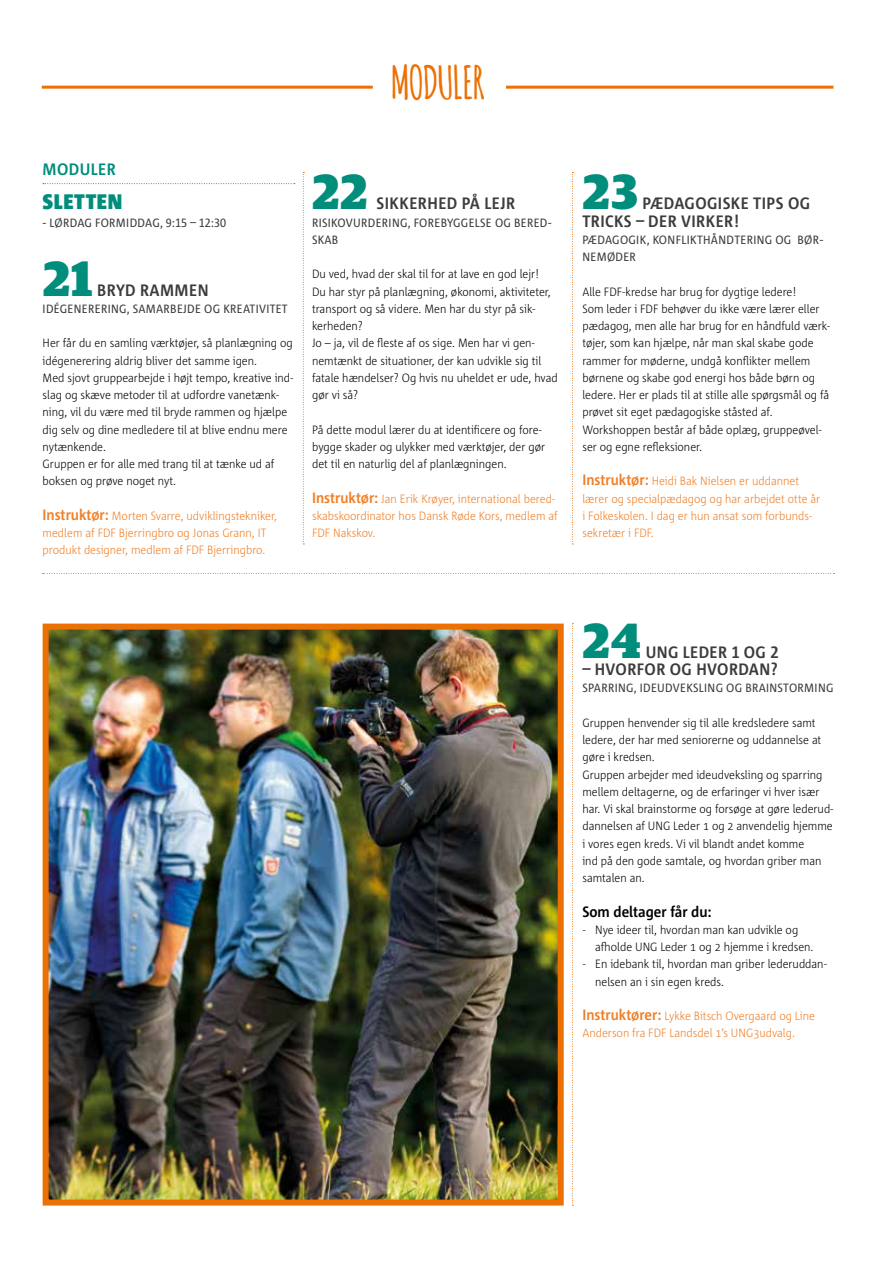
<style>
.page{position:relative;width:893px;height:1263px;background:#fff}
.page>*{position:absolute;margin:0;border:0;box-sizing:border-box;transform-origin:0 0}
.t1{font:900 49.5px "Guardian Egyp";letter-spacing:.02em;color:#008d7c}
.t2{font:700 45px "Amatic";color:#ed7004}
.t3{font:900 21px "Corpid C1 s S Cd";color:#008d7c}
.t4{font:700 16.5px/17.2px "Corpid C1 s S Cd";color:#3c3c3b}
.t5{font:700 16.5px "Corpid C1 s S Cd";color:#008d7c}
.t6{font:700 15px "Corpid C1 s S Cd";color:#000}
.t7{font:300 12px/17.2px "Corpid C1 s S Cd";color:#000}
.t8{font:300 12px/17.2px "Corpid C1 s S Cd";color:#f07f26}
.t9{font:12px/17.2px "Corpid C1 s S Cd";color:#3c3c3b}
.s1{font-weight:700;font-size:15px}
</style>
<div class="page">
<hr style="left:42px;top:86px;width:331px;height:3px;background:#ed7004">
<hr style="left:506px;top:86px;width:327px;height:3px;background:#ed7004">
<svg style="left:303px;top:172px;width:1px;height:373px"></svg>
<svg style="left:572px;top:172px;width:1px;height:373px"></svg>
<svg style="left:572px;top:623px;width:1px;height:583px"></svg>
<svg style="left:43px;top:573px;width:791px;height:1px"></svg>
<svg style="left:43px;top:183px;width:252px;height:1px"></svg>
<img style="left:50px;top:630px;width:507px;height:568px">
<div style="left:43px;top:623px;width:521px;height:582px;border:6px solid #ed7004"></div>
<h2 class="t2" style="left:391px;top:50px;width:95px">MODULER</h2>
<h3 class="t5" style="left:43px;top:159px;width:75px">MODULER</h3>
<h3 class="t3" style="left:43px;top:189px;width:82px">SLETTEN</h3>
<p class="t9" style="left:43px;top:213px;width:185px">- LØRDAG FORMIDDAG, 9:15 – 12:30</p>
<h1 class="t1" style="left:43px;top:239px;width:51px">21</h1>
<h3 class="t4" style="left:97px;top:281px;width:113px">BRYD RAMMEN</h3>
<p class="t9" style="left:43px;top:300px;width:247px">IDÉGENERERING, SAMARBEJDE OG KREATIVITET</p>
<p class="t7" style="left:43px;top:334px;width:252px">Her får du en samling værktøjer, så planlægning og idégenerering aldrig bliver det samme igen.<br>Med sjovt gruppearbejde i højt tempo, kreative ind&shy;slag og skæve metoder til at udfordre vanetænk&shy;ning, vil du være med til bryde rammen og hjælpe dig selv og dine medledere til at blive endnu mere nytænkende.<br>Gruppen er for alle med trang til at tænke ud af boksen og prøve noget nyt.</p>
<p class="t8" style="left:43px;top:507px;width:236px"><span class="s1">Instruktør:</span> Morten Svarre, udviklingstekniker, medlem af FDF Bjerringbro og Jonas Grann, IT produkt designer, medlem af FDF Bjerringbro.</p>
<h1 class="t1" style="left:313px;top:153px;width:57px">22</h1>
<h3 class="t4" style="left:376px;top:194px;width:141px">SIKKERHED PÅ LEJR</h3>
<p class="t9" style="left:312px;top:213px;width:241px">RISIKOVURDERING, FOREBYGGELSE OG BERED-<br>SKAB</p>
<p class="t7" style="left:312px;top:265px;width:247px">Du ved, hvad der skal til for at lave en god lejr!<br>Du har styr på planlægning, økonomi, aktiviteter, transport og så videre. Men har du styr på sik&shy;kerheden?<br>Jo – ja, vil de fleste af os sige. Men har vi gen&shy;nemtænkt de situationer, der kan udvikle sig til fatale hændelser? Og hvis nu uheldet er ude, hvad gør vi så?</p>
<p class="t7" style="left:312px;top:420px;width:235px">På dette modul lærer du at identificere og fore&shy;bygge skader og ulykker med værktøjer, der gør det til en naturlig del af planlægningen.</p>
<p class="t8" style="left:312px;top:489px;width:247px"><span class="s1">Instruktør:</span> Jan Erik Krøyer, international bered&shy;skabskoordinator hos Dansk Røde Kors, medlem af<br>FDF Nakskov.</p>
<h1 class="t1" style="left:583px;top:153px;width:57px">23</h1>
<h3 class="t4" style="left:582px;top:194px;width:230px;text-indent:60px">PÆDAGOGISKE TIPS OG<br>TRICKS – DER VIRKER!</h3>
<p class="t9" style="left:582px;top:231px;width:242px">PÆDAGOGIK, KONFLIKTHÅNDTERING OG BØR-<br>NEMØDER</p>
<p class="t7" style="left:582px;top:282px;width:249px">Alle FDF-kredse har brug for dygtige ledere!<br>Som leder i FDF behøver du ikke være lærer eller pædagog, men alle har brug for en håndfuld værk&shy;tøjer, som kan hjælpe, når man skal skabe gode rammer for møderne, undgå konflikter mellem børnene og skabe god energi hos både børn og ledere. Her er plads til at stille alle spørgsmål og få prøvet sit eget pædagogiske ståsted af.<br>Workshoppen består af både oplæg, gruppeøvel&shy;ser og egne refleksioner.</p>
<p class="t8" style="left:582px;top:472px;width:239px"><span class="s1">Instruktør:</span> Heidi Bak Nielsen er uddannet lærer og specialpædagog og har arbejdet otte år i Folkeskolen. I dag er hun ansat som forbunds&shy;sekretær i FDF.</p>
<h1 class="t1" style="left:583px;top:602px;width:60px">24</h1>
<h3 class="t4" style="left:646px;top:643px;width:134px">UNG LEDER 1 OG 2</h3>
<h3 class="t4" style="left:582px;top:660px;width:197px">– HVORFOR OG HVORDAN?</h3>
<p class="t9" style="left:582px;top:679px;width:253px">SPARRING, IDEUDVEKSLING OG BRAINSTORMING</p>
<p class="t7" style="left:582px;top:714px;width:253px">Gruppen henvender sig til alle kredsledere samt ledere, der har med seniorerne og uddannelse at gøre i kredsen.<br>Gruppen arbejder med ideudveksling og sparring mellem deltagerne, og de erfaringer vi hver især har. Vi skal brainstorme og forsøge at gøre lederud&shy;dannelsen af UNG Leder 1 og 2 anvendelig hjemme i vores egen kreds. Vi vil blandt andet komme<br>ind på den gode samtale, og hvordan griber man samtalen an.</p>
<p class="t6" style="left:582px;top:902px;width:131px">Som deltager får du:</p>
<p class="t7" style="left:595px;top:921px;width:220px;text-indent:-13px">- Nye ideer til, hvordan man kan udvikle og afholde UNG Leder 1 og 2 hjemme i kredsen.</p>
<p class="t7" style="left:595px;top:955px;width:233px;text-indent:-13px">- En idebank til, hvordan man griber lederuddan&shy;nelsen an i sin egen kreds.</p>
<p class="t8" style="left:582px;top:1007px;width:234px"><span class="s1">Instruktører:</span> Lykke Bitsch Overgaard og Line<br>Anderson fra FDF Landsdel 1’s UNG3udvalg.</p>
</div>
